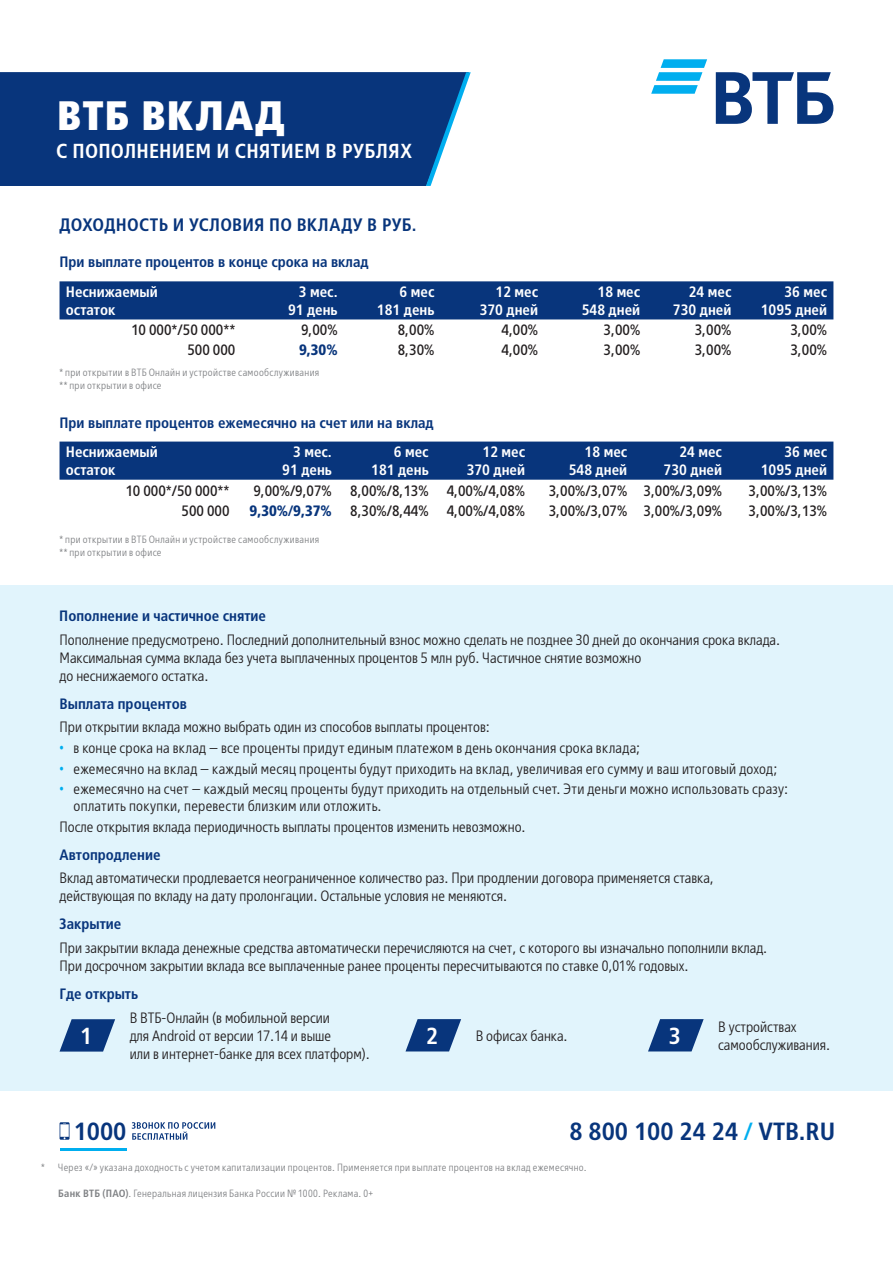
<style>
.page{position:relative;width:893px;height:1263px;background:#fff}
.page>*{position:absolute;margin:0;border:0;box-sizing:border-box;transform-origin:0 0}
.Headline{font:800 40.95px "VTB Group Cond";letter-spacing:.03em;color:#fff}
.t1{font:600 24.75px "VTB Group Cond";color:#08357c}
.t2{font:600 23.25px "VTB Group Cond";color:#fff}
.Headline-2{font:600 20.25px "VTB Group Cond";letter-spacing:.01em;color:#fff}
.t3{font:600 18px "VTB Group Cond";letter-spacing:.01em;color:#08357c}
.Text{font:300 15px/18px "VTB Group Cond";color:#231f20}
.Text-2{font:15px "VTB Group Cond";color:#231f20}
.Text-3{font:600 15px/18px "VTB Group Cond";color:#fff}
.Text-4{font:600 15px "VTB Group Cond";color:#08357c}
.Text-5{font:300 15px/16.5px "VTB Group Cond";letter-spacing:.02em;color:#231f20}
.Text-6{font:700 15px "VTB Group Cond";color:#08357c}
.Disclaimer{font:300 10.5px "VTB Group Cond";letter-spacing:.03em;color:#808285}
.s1{font-family:"Arial Narrow";font-weight:400;color:#00aeef}
.s2{color:#00aeef}
.s3{font-weight:600}
</style>
<div class="page">
<div style="left:0;top:585px;width:893px;height:505px;background:#e1f4fc"></div>
<svg style="left:651px;top:59px;width:56px;height:35px"></svg>
<svg style="left:716px;top:72px;width:117px;height:52px"></svg>
<hr style="left:60px;top:1149px;width:67px;height:2px;background:#00aeef">
<svg style="left:132px;top:1122px;width:83px;height:18px"></svg>
<svg style="left:60px;top:1122px;width:10px;height:18px"></svg>
<svg style="left:60px;top:1019px;width:55px;height:32px"></svg>
<svg style="left:405px;top:1019px;width:56px;height:32px"></svg>
<div style="left:60px;top:281px;width:773px;height:38px;background:#08357c"></div>
<div style="left:60px;top:442px;width:773px;height:38px;background:#08357c"></div>
<div style="left:0;top:72px;width:426px;height:114px;background:#08357c"></div>
<svg style="left:426px;top:72px;width:45px;height:114px"></svg>
<svg style="left:648px;top:1019px;width:56px;height:32px"></svg>
<p class="Headline" style="left:57px;top:89px;width:229px">ВТБ ВКЛАД</p>
<p class="Headline-2" style="left:56px;top:138px;width:357px">С ПОПОЛНЕНИЕМ И СНЯТИЕМ В РУБЛЯХ</p>
<p class="t3" style="left:60px;top:213px;width:358px">ДОХОДНОСТЬ И УСЛОВИЯ ПО ВКЛАДУ В РУБ.</p>
<p class="Text-4" style="left:60px;top:252px;width:311px">При выплате процентов в конце срока на вклад</p>
<p class="Text-3" style="left:66px;top:283px;width:93px">Неснижаемый остаток</p>
<p class="Text-3" style="left:299px;top:283px;width:40px">3 мес.</p>
<p class="Text-3" style="left:288px;top:301px;width:51px">91 день</p>
<p class="Text-3" style="left:400px;top:283px;width:36px">6 мес</p>
<p class="Text-3" style="left:377px;top:301px;width:59px">181 день</p>
<p class="Text-3" style="left:495px;top:283px;width:44px">12 мес</p>
<p class="Text-3" style="left:480px;top:301px;width:60px">370 дней</p>
<p class="Text-3" style="left:598px;top:283px;width:44px">18 мес</p>
<p class="Text-3" style="left:582px;top:301px;width:60px">548 дней</p>
<p class="Text-3" style="left:689px;top:283px;width:44px">24 мес</p>
<p class="Text-3" style="left:673px;top:301px;width:60px">730 дней</p>
<p class="Text-3" style="left:784px;top:283px;width:44px">36 мес</p>
<p class="Text-3" style="left:761px;top:301px;width:68px">1095 дней</p>
<p class="Text-2" style="left:131px;top:320px;width:106px">10 000*/50 000**</p>
<p class="Text-2" style="left:301px;top:320px;width:38px">9,00%</p>
<p class="Text-2" style="left:398px;top:320px;width:38px">8,00%</p>
<p class="Text-2" style="left:502px;top:320px;width:38px">4,00%</p>
<p class="Text-2" style="left:604px;top:320px;width:38px">3,00%</p>
<p class="Text-2" style="left:695px;top:320px;width:38px">3,00%</p>
<p class="Text-2" style="left:790px;top:320px;width:38px">3,00%</p>
<p class="Text-2" style="left:187px;top:341px;width:49px">500 000</p>
<p class="Text-6" style="left:299px;top:340px;width:40px">9,30%</p>
<p class="Text-2" style="left:398px;top:341px;width:38px">8,30%</p>
<p class="Text-2" style="left:502px;top:341px;width:38px">4,00%</p>
<p class="Text-2" style="left:604px;top:341px;width:38px">3,00%</p>
<p class="Text-2" style="left:695px;top:341px;width:38px">3,00%</p>
<p class="Text-2" style="left:790px;top:341px;width:38px">3,00%</p>
<p class="Disclaimer" style="left:60px;top:366px;width:261px">* при открытии в ВТБ Онлайн и устройстве самообслуживания</p>
<p class="Disclaimer" style="left:60px;top:378px;width:104px">** при открытии в офисе</p>
<p class="Text-4" style="left:60px;top:413px;width:376px">При выплате процентов ежемесячно на счет или на вклад</p>
<p class="Text-3" style="left:66px;top:443px;width:93px">Неснижаемый остаток</p>
<p class="Text-3" style="left:293px;top:443px;width:40px">3 мес.</p>
<p class="Text-3" style="left:282px;top:461px;width:51px">91 день</p>
<p class="Text-3" style="left:394px;top:443px;width:36px">6 мес</p>
<p class="Text-3" style="left:371px;top:461px;width:59px">181 день</p>
<p class="Text-3" style="left:483px;top:443px;width:44px">12 мес</p>
<p class="Text-3" style="left:467px;top:461px;width:60px">370 дней</p>
<p class="Text-3" style="left:585px;top:443px;width:44px">18 мес</p>
<p class="Text-3" style="left:569px;top:461px;width:60px">548 дней</p>
<p class="Text-3" style="left:679px;top:443px;width:44px">24 мес</p>
<p class="Text-3" style="left:664px;top:461px;width:60px">730 дней</p>
<p class="Text-3" style="left:784px;top:443px;width:44px">36 мес</p>
<p class="Text-3" style="left:761px;top:461px;width:68px">1095 дней</p>
<p class="Text-2" style="left:125px;top:481px;width:106px">10 000*/50 000**</p>
<p class="Text-2" style="left:253px;top:481px;width:80px">9,00%/9,07%</p>
<p class="Text-2" style="left:350px;top:481px;width:80px">8,00%/8,13%</p>
<p class="Text-2" style="left:447px;top:481px;width:80px">4,00%/4,08%</p>
<p class="Text-2" style="left:549px;top:481px;width:80px">3,00%/3,07%</p>
<p class="Text-2" style="left:644px;top:481px;width:80px">3,00%/3,09%</p>
<p class="Text-2" style="left:749px;top:481px;width:80px">3,00%/3,13%</p>
<p class="Text-2" style="left:182px;top:501px;width:49px">500 000</p>
<p class="Text-6" style="left:250px;top:501px;width:84px">9,30%/9,37%</p>
<p class="Text-2" style="left:350px;top:501px;width:80px">8,30%/8,44%</p>
<p class="Text-2" style="left:447px;top:501px;width:80px">4,00%/4,08%</p>
<p class="Text-2" style="left:549px;top:501px;width:80px">3,00%/3,07%</p>
<p class="Text-2" style="left:644px;top:501px;width:80px">3,00%/3,09%</p>
<p class="Text-2" style="left:749px;top:501px;width:80px">3,00%/3,13%</p>
<p class="Disclaimer" style="left:60px;top:533px;width:261px">* при открытии в ВТБ Онлайн и устройстве самообслуживания</p>
<p class="Disclaimer" style="left:60px;top:546px;width:104px">** при открытии в офисе</p>
<p class="Text-4" style="left:59px;top:606px;width:208px">Пополнение и частичное снятие</p>
<p class="Text" style="left:60px;top:630px;width:722px">Пополнение предусмотрено. Последний дополнительный взнос можно сделать не позднее 30 дней до окончания срока вклада.<br>Максимальная сумма вклада без учета выплаченных процентов 5 млн руб. Частичное снятие возможно<br>до неснижаемого остатка.</p>
<p class="Text-4" style="left:60px;top:694px;width:129px">Выплата процентов</p>
<p class="Text" style="left:60px;top:717px;width:432px">При открытии вклада можно выбрать один из способов выплаты процентов:</p>
<p class="Text" style="left:60px;top:738px;width:582px"><span class="s1">•</span> в конце срока на вклад — все проценты придут единым платежом в день окончания срока вклада;</p>
<p class="Text" style="left:60px;top:759px;width:719px"><span class="s1">•</span> ежемесячно на вклад — каждый месяц проценты будут приходить на вклад, увеличивая его сумму и ваш итоговый доход;</p>
<p class="Text-5" style="left:74px;top:780px;width:716px;text-indent:-14px"><span class="s1">•</span> ежемесячно на счет — каждый месяц проценты будут приходить на отдельный счет. Эти деньги можно использовать сразу: оплатить покупки, перевести близким или отложить.</p>
<p class="Text" style="left:60px;top:817px;width:468px">После открытия вклада периодичность выплаты процентов изменить невозможно.</p>
<p class="Text-4" style="left:60px;top:845px;width:102px">Автопродление</p>
<p class="Text" style="left:60px;top:868px;width:656px">Вклад автоматически продлевается неограниченное количество раз. При продлении договора применяется ставка, действующая по вкладу на дату пролонгации. Остальные условия не меняются.</p>
<p class="Text" style="left:60px;top:938px;width:709px">При закрытии вклада денежные средства автоматически перечисляются на счет, с которого вы изначально пополнили вклад.<br>При досрочном закрытии вклада все выплаченные ранее проценты пересчитываются по ставке 0,01% годовых.</p>
<p class="Text-4" style="left:60px;top:914px;width:63px">Закрытие</p>
<p class="Text-4" style="left:60px;top:983px;width:80px">Где открыть</p>
<p class="Text" style="left:130px;top:1008px;width:202px">В ВТБ-Онлайн (в мобильной версии</p>
<p class="Text" style="left:130px;top:1026px;width:203px">для Android от версии 17.14 и выше</p>
<p class="Text" style="left:130px;top:1044px;width:242px">или в интернет-банке для всех платформ).</p>
<p class="t2" style="left:80px;top:1021px;width:14px">1</p>
<p class="t2" style="left:426px;top:1020px;width:14px">2</p>
<p class="Text" style="left:476px;top:1026px;width:94px">В офисах банка.</p>
<p class="t2" style="left:669px;top:1020px;width:14px">3</p>
<p class="Text" style="left:718px;top:1017px;width:80px">В устройствах</p>
<p class="Text" style="left:718px;top:1035px;width:113px">самообслуживания.</p>
<h2 class="t1" style="left:74px;top:1115px;width:54px">1000</h2>
<h2 class="t1" style="left:569px;top:1115px;width:267px">8 800 100 24 24 <span class="s2">/</span> VTB.RU</h2>
<p class="Disclaimer" style="left:41px;top:1161px;width:547px">* Через «/» указана доходность с учетом капитализации процентов. Применяется при выплате процентов на вклад ежемесячно.</p>
<p class="Disclaimer" style="left:58px;top:1186px;width:316px"><span class="s3">Банк ВТБ (ПАО)</span>. Генеральная лицензия Банка России № 1000. Реклама. 0+</p>
</div>
